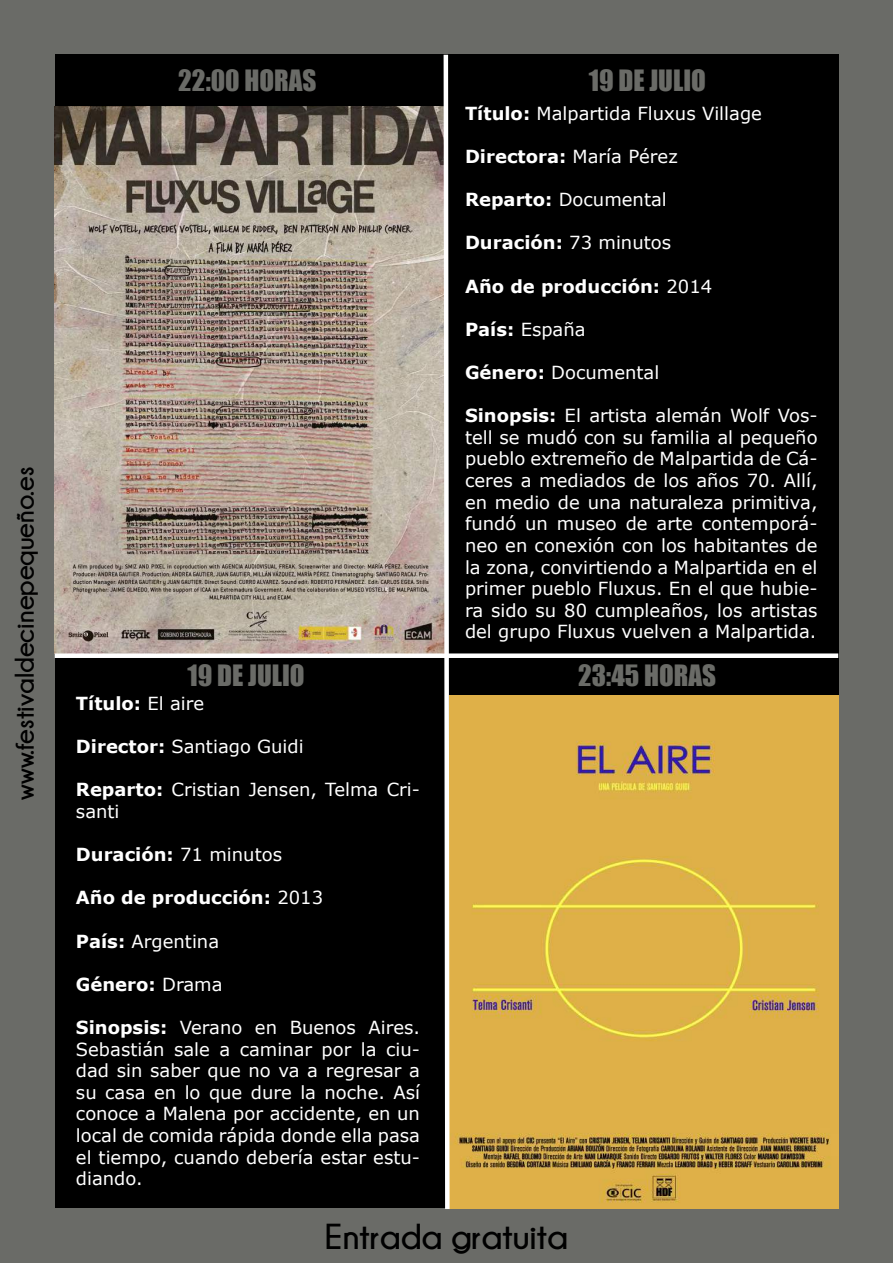
<style>
.page{position:relative;width:893px;height:1263px;background:#6a6b67}
.page>*{position:absolute;margin:0;border:0;box-sizing:border-box;transform-origin:0 0}
.t1{font:700 36px "Champagne&Limousines";color:#000}
.t2{font:27px "Impact";color:#6a6b67}
.t3{font:700 27px "Champagne&Limousines";color:#000}
.t4{font:18px/21.6px "Verdana";color:#fff;text-align:justify}
.t5{font:700 18px "Verdana";color:#fff}
.s1{font-weight:700}
.s2{font-weight:400}
</style>
<div class="page">
<div style="left:55px;top:55px;width:783px;height:1153px;background:#000"></div>
<img style="left:452px;top:695px;width:386px;height:513px">
<img style="left:55px;top:106px;width:386px;height:547px">
<svg style="left:441px;top:54px;width:11px;height:1155px"></svg>
<div style="left:55px;top:653px;width:783px;height:5px;background:#fff"></div>
<h2 class="t3" style="left:10px;top:799px;width:334px;rotate:-90deg">www.festivaldecinepequeño.es</h2>
<h2 class="t2" style="left:178px;top:60px;width:140px">22:00 HORAS</h2>
<h2 class="t2" style="left:589px;top:60px;width:119px">19 DE JULIO</h2>
<p class="t4" style="left:465px;top:102px;width:298px"><span class="s1">Título:</span> Malpartida Fluxus Village</p>
<p class="t5" style="left:465px;top:144px;width:214px">Directora: <span class="s2">María Pérez</span></p>
<p class="t4" style="left:465px;top:189px;width:203px"><span class="s1">Reparto:</span> Documental</p>
<p class="t5" style="left:465px;top:230px;width:208px">Duración: <span class="s2">73 minutos</span></p>
<p class="t5" style="left:465px;top:273px;width:249px">Año de producción: <span class="s2">2014</span></p>
<p class="t4" style="left:465px;top:318px;width:122px"><span class="s1">País:</span> España</p>
<p class="t4" style="left:465px;top:361px;width:196px"><span class="s1">Género:</span> Documental</p>
<p class="t4" style="left:465px;top:405px;width:354px"><span class="s1">Sinopsis:</span> El artista alemán Wolf Vos&shy;tell se mudó con su familia al pequeño pueblo extremeño de Malpartida de Cá&shy;ceres a mediados de los años 70. Allí, en medio de una naturaleza primitiva, fundó un museo de arte contemporá&shy;neo en conexión con los habitantes de la zona, convirtiendo a Malpartida en el primer pueblo Fluxus. En el que hubie&shy;ra sido su 80 cumpleaños, los artistas del grupo Fluxus vuelven a Malpartida.</p>
<h2 class="t2" style="left:187px;top:654px;width:119px">19 DE JULIO</h2>
<h2 class="t2" style="left:578px;top:654px;width:140px">23:45 HORAS</h2>
<p class="t5" style="left:76px;top:691px;width:130px">Título: <span class="s2">El aire</span></p>
<p class="t4" style="left:76px;top:736px;width:229px"><span class="s1">Director:</span> Santiago Guidi</p>
<p class="t4" style="left:76px;top:779px;width:346px"><span class="s1">Reparto:</span> Cristian Jensen, Telma Cri&shy;santi</p>
<p class="t5" style="left:76px;top:842px;width:208px">Duración: <span class="s2">71 minutos</span></p>
<p class="t5" style="left:76px;top:885px;width:249px">Año de producción: <span class="s2">2013</span></p>
<p class="t4" style="left:76px;top:930px;width:145px"><span class="s1">País:</span> Argentina</p>
<p class="t5" style="left:76px;top:971px;width:148px">Género: <span class="s2">Drama</span></p>
<p class="t4" style="left:76px;top:1016px;width:346px"><span class="s1">Sinopsis:</span> Verano en Buenos Aires.<br>Sebastián sale a caminar por la ciu&shy;dad sin saber que no va a regresar a su casa en lo que dure la noche. Así conoce a Malena por accidente, en un local de comida rápida donde ella pasa el tiempo, cuando debería estar estu&shy;diando.</p>
<h1 class="t1" style="left:325px;top:1217px;width:244px">Entrada gratuita</h1>
</div>
